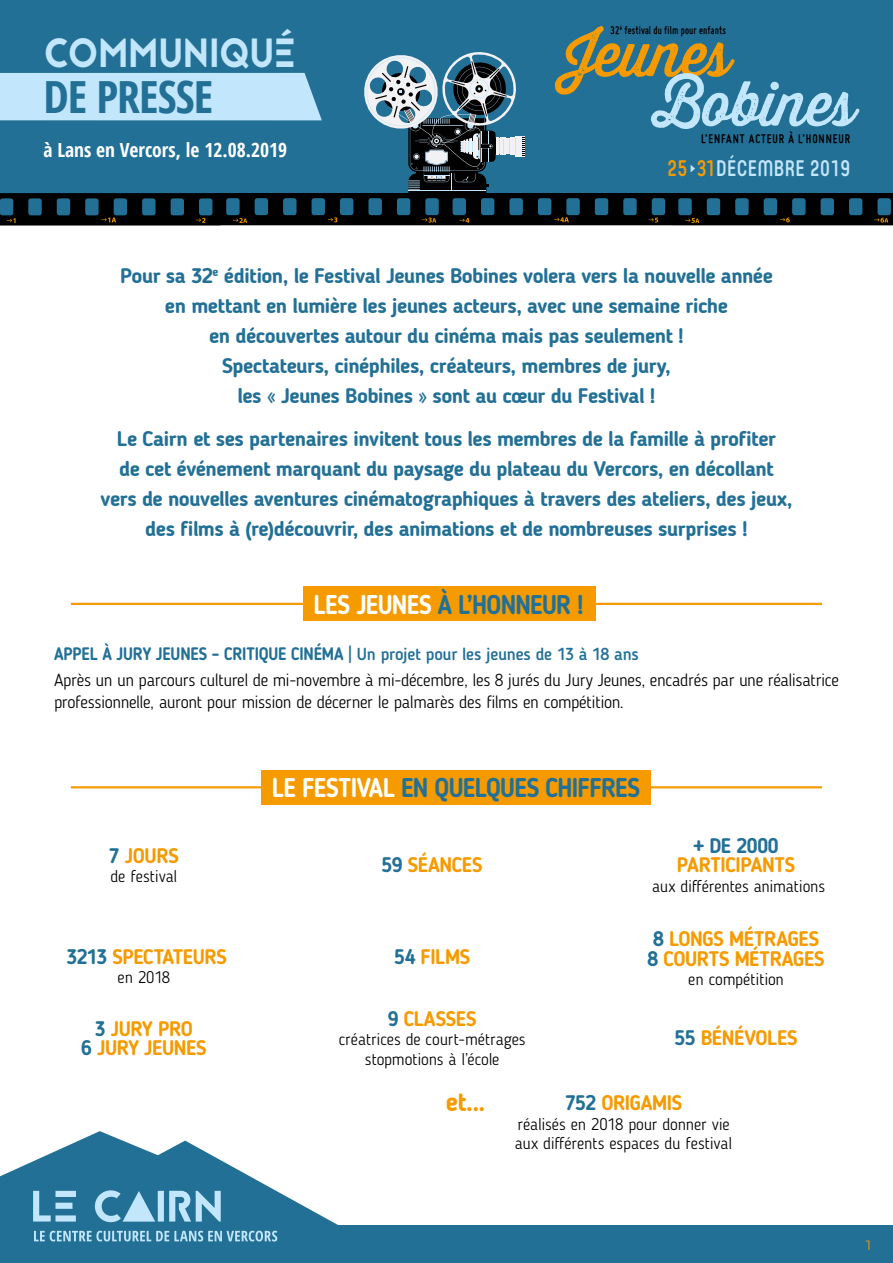
<style>
.page{position:relative;width:893px;height:1263px;background:#fff}
.page>*{position:absolute;margin:0;border:0;box-sizing:border-box;transform-origin:0 0}
.t1{font:61.5px "Thirsty Rough Reg";letter-spacing:-.02em;color:#c2e6fb}
.t2{font:61.5px "Thirsty Rough Reg";letter-spacing:-.02em;color:#f59b00}
.t3{font:700 condensed 44.4px "Open Sans";letter-spacing:-.02em;color:#237096}
.t4{font:40.65px "Jaapokkisubtract";letter-spacing:.015em;color:#c2e6fb;scale:.9 1}
.t5{font:700 27px "Blogger Sans";letter-spacing:-.03em;color:#237096;scale:.9 1}
.t6{font:700 26.4px "Blogger Sans";color:#f59b00;scale:.95 1}
.t7{font:500 22.35px "Core Mellow";letter-spacing:.02em;color:#c2e6fb;scale:.8 1}
.t8{font:700 21px/30px "Blogger Sans";letter-spacing:-.03em;color:#237096;text-align:center}
.t9{font:700 21px/19.5px "Blogger Sans";letter-spacing:-.02em;color:#f59b00;scale:.95 1}
.t10{font:700 21px "Blogger Sans";letter-spacing:-.03em;color:#237096;scale:.95 1}
.t11{font:700 condensed 19.5px "Open Sans";color:#fff}
.t12{font:700 18px "Blogger Sans";letter-spacing:-.01em;color:#237096;scale:.9 1}
.t13{font:300 17.25px/22.5px "Blogger Sans";letter-spacing:-.02em;color:#000}
.t14{font:300 16.5px/19.5px "Blogger Sans";letter-spacing:-.01em;color:#000}
.t15{font:700 13.5px "Miso";letter-spacing:.07em;color:#000;scale:.95 1}
.t16{font:300 13.5px "Core Mellow";color:#f59b00}
.t17{font:700 12px "Miso";letter-spacing:.01em;color:#000;scale:.9 1}
.s1{color:#f59b00}
.s2{color:#fff}
.s3{font-weight:500}
.s4{font-weight:500;font-size:17.25px}
.s5{color:#237096}
</style>
<div class="page">
<svg style="left:0;top:1131px;width:338px;height:132px;fill:#237096"></svg>
<div style="left:238px;top:1225px;width:655px;height:38px;background:#237096"></div>
<svg style="left:33px;top:1190px;width:188px;height:32px;background:#67a2c1"></svg>
<svg style="left:34px;top:1231px;width:243px;height:10px;background:#69a4c2"></svg>
<div style="left:0;top:0;width:893px;height:224px;background:#237096"></div>
<svg style="left:0;top:52px;width:893px;height:174px"></svg>
<hr style="left:71px;top:603px;width:751px;height:2px;background:#f59b00">
<div style="left:303px;top:587px;width:292px;height:34px;background:#f59b00"></div>
<hr style="left:71px;top:786px;width:751px;height:2px;background:#f59b00">
<div style="left:261px;top:770px;width:390px;height:34px;background:#f59b00"></div>
<h3 class="t4" style="left:44px;top:24px;width:282px">COMMUNIQUÉ</h3>
<h2 class="t3" style="left:43px;top:66px;width:171px">DE PRESSE</h2>
<p class="t11" style="left:43px;top:137px;width:245px">à Lans en Vercors, le 12.08.2019</p>
<p class="t17" style="left:611px;top:23px;width:130px">32<sup>è</sup> festival du film pour enfants</p>
<h1 class="t2" style="left:563px;top:9px;width:169px">Jeunes</h1>
<h1 class="t1" style="left:653px;top:58px;width:204px">Bobines</h1>
<p class="t15" style="left:701px;top:131px;width:158px">L’ENFANT ACTEUR À L’HONNEUR</p>
<p class="t7" style="left:667px;top:152px;width:231px"><span class="s1">25 31</span>DÉCEMBRE 2019</p>
<p class="t8" style="left:120px;top:260px;width:654px">Pour sa 32<sup>e</sup> édition, le Festival Jeunes Bobines volera vers la nouvelle année en mettant en lumière les jeunes acteurs, avec une semaine riche<br>en découvertes autour du cinéma mais pas seulement !<br>Spectateurs, cinéphiles, créateurs, membres de jury,<br>les « Jeunes Bobines » sont au cœur du Festival !</p>
<p class="t8" style="left:101px;top:423px;width:693px">Le Cairn et ses partenaires invitent tous les membres de la famille à profiter<br>de cet événement marquant du paysage du plateau du Vercors, en décollant vers de nouvelles aventures cinématographiques à travers des ateliers, des jeux, des films à (re)découvrir, des animations et de nombreuses surprises !</p>
<p class="t5" style="left:314px;top:588px;width:302px"><span class="s2">LES JEUNES</span> À L’HONNEUR !</p>
<p class="t12" style="left:54px;top:643px;width:651px">APPEL À JURY JEUNES – CRITIQUE CINÉMA <span class="s3">|</span> <span class="s4">Un projet pour les jeunes de 13 à 18 ans</span></p>
<p class="t13" style="left:54px;top:668px;width:786px">Après un un parcours culturel de mi-novembre à mi-décembre, les 8 jurés du Jury Jeunes, encadrés par une réalisatrice professionnelle, auront pour mission de décerner le palmarès des films en compétition.</p>
<p class="t9" style="left:109px;top:845px;width:75px"><span class="s5">7</span> JOURS</p>
<p class="t14" style="left:110px;top:867px;width:68px">de festival</p>
<p class="t9" style="left:66px;top:946px;width:170px"><span class="s5">3213</span> SPECTATEURS</p>
<p class="t14" style="left:118px;top:968px;width:54px">en 2018</p>
<p class="t9" style="left:81px;top:1018px;width:134px;text-align:center"><span class="s5">3</span> JURY PRO<br><span class="s5">6</span> JURY JEUNES</p>
<p class="t5" style="left:272px;top:771px;width:411px"><span class="s2">LE FESTIVAL</span> EN QUELQUES CHIFFRES</p>
<p class="t9" style="left:382px;top:855px;width:108px"><span class="s5">59</span> SÉANCES</p>
<p class="t9" style="left:394px;top:946px;width:82px"><span class="s5">54</span> FILMS</p>
<p class="t10" style="left:693px;top:833px;width:91px">+ DE 2000</p>
<p class="t9" style="left:677px;top:855px;width:126px">PARTICIPANTS</p>
<p class="t14" style="left:652px;top:876px;width:174px">aux différentes animations</p>
<p class="t9" style="left:648px;top:929px;width:188px"><span class="s5">8</span> LONGS MÉTRAGES<br><span class="s5">8</span> COURTS MÉTRAGES</p>
<p class="t14" style="left:688px;top:970px;width:97px">en compétition</p>
<p class="t9" style="left:388px;top:1009px;width:95px"><span class="s5">9</span> CLASSES</p>
<p class="t14" style="left:339px;top:1030px;width:188px;text-align:center">créatrices de court-métrages stopmotions à l’école</p>
<p class="t9" style="left:675px;top:1028px;width:131px"><span class="s5">55</span> BÉNÉVOLES</p>
<p class="t6" style="left:446px;top:1086px;width:43px">et...</p>
<p class="t9" style="left:565px;top:1093px;width:125px"><span class="s5">752</span> ORIGAMIS</p>
<p class="t14" style="left:515px;top:1114px;width:219px">réalisés en 2018 pour donner vie aux différents espaces du festival</p>
<p class="t16" style="left:865px;top:1234px;width:9px">1</p>
</div>
